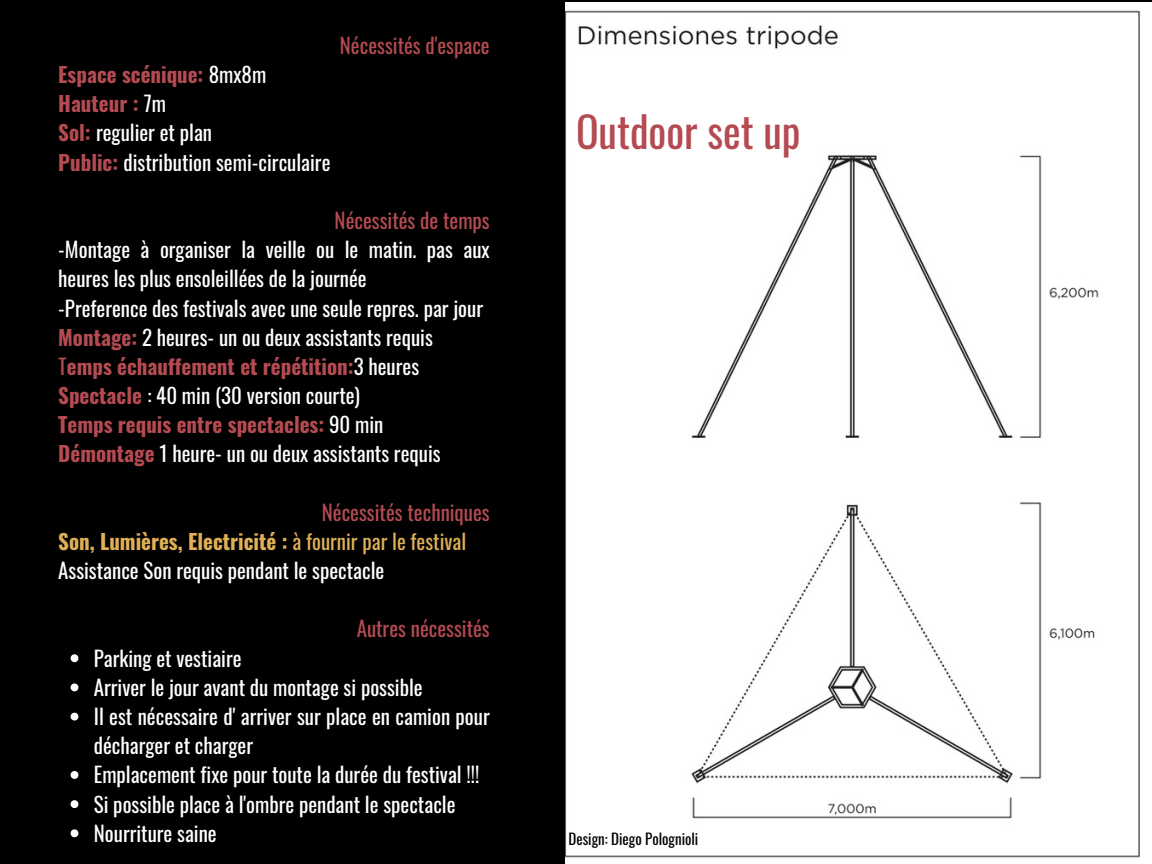
<style>
.page{position:relative;width:1152px;height:864px;background:#000}
.page>*{position:absolute;margin:0;border:0;box-sizing:border-box;transform-origin:0 0}
.t1{font:42px "Oswald";color:#b44b52}
.t2{font:21px/29.2px "Oswald";color:#fff}
.t3{font:21px "Oswald";color:#b44b52}
.t4{font:15px "Oswald";color:#000}
.s1{font-weight:700;color:#b44b52}
.s2{color:#b44b52}
.s3{font-weight:700;color:#dfb055}
.s4{color:#dfb055}
</style>
<div class="page">
<div style="left:565px;top:2px;width:587px;height:862px;background:#fff"></div>
<svg style="left:71px;top:654px;width:7px;height:8px"></svg>
<svg style="left:71px;top:683px;width:7px;height:8px"></svg>
<svg style="left:71px;top:713px;width:7px;height:8px"></svg>
<svg style="left:71px;top:771px;width:7px;height:8px"></svg>
<svg style="left:71px;top:800px;width:7px;height:8px"></svg>
<svg style="left:71px;top:829px;width:7px;height:8px"></svg>
<h2 class="t2" style="left:58px;top:59px;width:274px"><span class="s1">Espace scénique:</span> 8mx8m<br><span class="s1">Hauteur :</span> 7m<br><span class="s1">Sol:</span> regulier et plan<br><span class="s1">Public:</span> distribution semi-circulaire</h2>
<h2 class="t3" style="left:340px;top:29px;width:151px">Nécessités d'espace</h2>
<h1 class="t1" style="left:576px;top:99px;width:226px">Outdoor set up</h1>
<h2 class="t2" style="left:58px;top:205px;width:433px;text-indent:276px"><span class="s2">Nécessités de temps </span>-Montage à organiser la veille ou le matin. pas aux heures les plus ensoleillées de la journée<br>-Preference des festivals avec une seule repres. par jour <span class="s1">Montage:</span> 2 heures- un ou deux assistants requis <span class="s2">T</span><span class="s1">emps échauffement et répétition:</span>3 heures <span class="s1">Spectacle</span> : 40 min (30 version courte)<br><span class="s1">Temps requis entre spectacles:</span> 90 min<br><span class="s1">Démontage</span> 1 heure- un ou deux assistants requis</h2>
<h2 class="t2" style="left:58px;top:497px;width:433px;text-indent:264px"><span class="s2">Nécessités techniques<br></span><span class="s3">Son, Lumières, Electricité :</span> <span class="s4">à fournir par le festival<br></span>Assistance Son requis pendant le spectacle</h2>
<p class="t3" style="left:357px;top:612px;width:135px">Autres nécessités</p>
<p class="t2" style="left:94px;top:643px;width:149px">Parking et vestiaire</p>
<p class="t2" style="left:94px;top:672px;width:330px">Arriver le jour avant du montage si possible</p>
<p class="t2" style="left:94px;top:701px;width:397px">Il est nécessaire d' arriver sur place en camion pour décharger et charger</p>
<p class="t2" style="left:94px;top:759px;width:387px">Emplacement fixe pour toute la durée du festival !!!</p>
<p class="t2" style="left:94px;top:788px;width:363px">Si possible place à l'ombre pendant le spectacle</p>
<h2 class="t2" style="left:94px;top:818px;width:124px">Nourriture saine</h2>
<p class="t4" style="left:568px;top:828px;width:131px">Design: Diego Polognioli</p>
</div>
